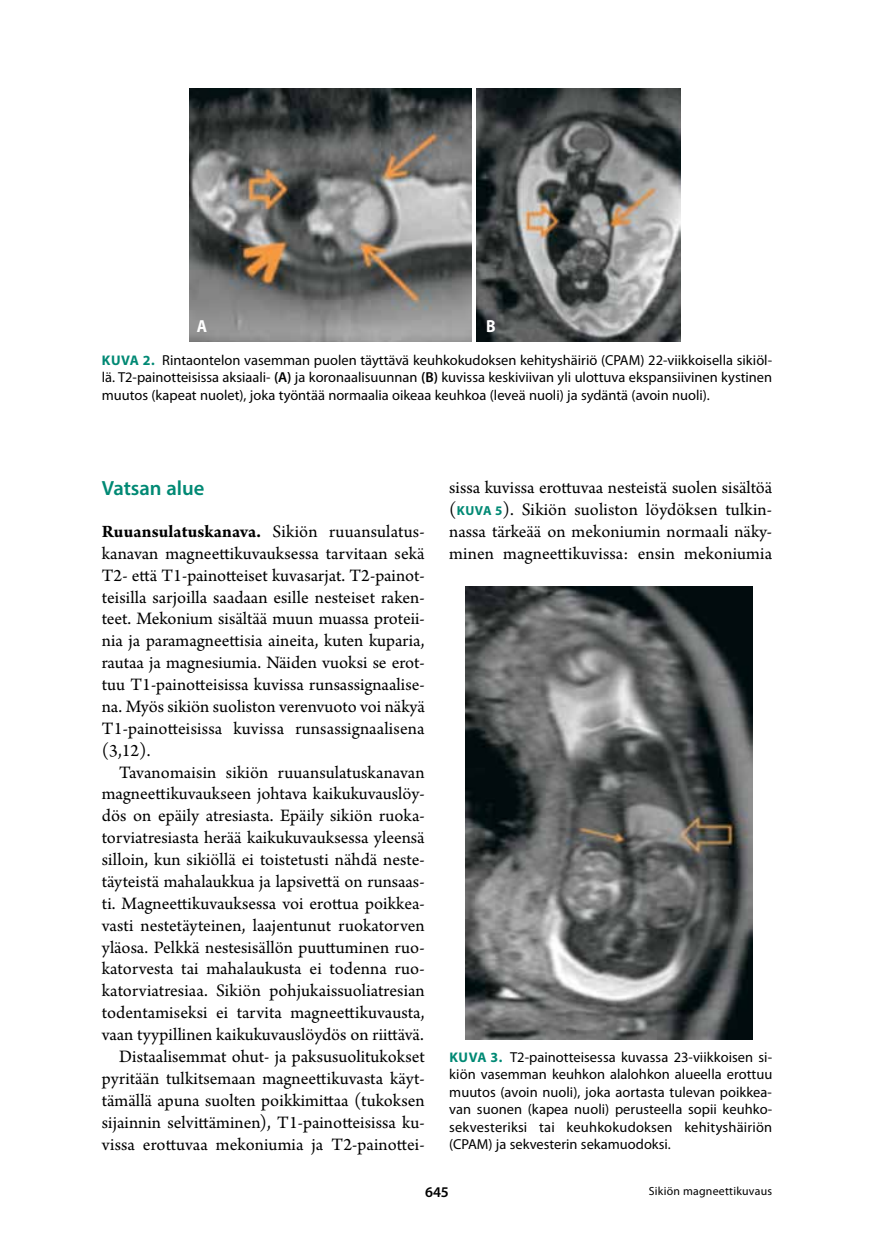
<style>
.page{position:relative;width:874px;height:1241px;background:#fff}
.page>*{position:absolute;margin:0;border:0;box-sizing:border-box;transform-origin:0 0}
.t1{font:600 20.65px "Myriad Pro";color:#008974}
.t2{font:18.38px/21.9px "Arno Pro";color:#000;text-align:justify}
.t3{font:700 17.5px "Myriad Pro";color:#fff;scale:.9 1}
.t4{font:600 14.88px "Myriad Pro";color:#000}
.t5{font:14.35px/17.5px "Myriad Pro";color:#000;text-align:justify}
.t6{font:11.9px "Myriad Pro";letter-spacing:.02em;color:#000}
.s1{font-weight:700;font-size:14px;color:#008974}
.s2{font-weight:600}
.s3{font-weight:700}
.s4{font-family:"Myriad Pro";font-weight:700;font-size:13.12px;color:#008974}
</style>
<div class="page">
<img style="left:189px;top:88px;width:282px;height:253px">
<img style="left:476px;top:88px;width:204px;height:254px">
<img style="left:465px;top:587px;width:286px;height:452px">
<p class="t3" style="left:197px;top:314px;width:13px">A</p>
<p class="t3" style="left:486px;top:314px;width:12px">B</p>
<p class="t5" style="left:102px;top:351px;width:671px"><span class="s1">KUVA 2.</span> Rintaontelon vasemman puolen täyttävä keuhkokudoksen kehityshäiriö (CPAM) 22-viikkoisella sikiöl&shy;lä. T2-painotteisissa aksiaali- <span class="s2">(A)</span> ja koronaalisuunnan <span class="s2">(B)</span> kuvissa keskiviivan yli ulottuva ekspansiivinen kystinen muutos (kapeat nuolet), joka työntää normaalia oikeaa keuhkoa (leveä nuoli) ja sydäntä (avoin nuoli).</p>
<p class="t1" style="left:102px;top:474px;width:104px">Vatsan alue</p>
<p class="t2" style="left:102px;top:521px;width:324px"><span class="s3">Ruuansulatuskanava.</span> Sikiön ruuansulatus&shy;kanavan magneettikuvauksessa tarvitaan sekä T2- että T1-painotteiset kuvasarjat. T2-painot&shy;teisilla sarjoilla saadaan esille nesteiset raken&shy;teet. Mekonium sisältää muun muassa proteii&shy;nia ja paramagneettisia aineita, kuten kuparia, rautaa ja magnesiumia. Näiden vuoksi se erot&shy;tuu T1-painotteisissa kuvissa runsassignaalise&shy;na. Myös sikiön suoliston verenvuoto voi näkyä T1-painotteisissa kuvissa runsassignaalisena (3,12).</p>
<p class="t2" style="left:102px;top:762px;width:324px;text-align:right">Tavanomaisin sikiön ruuansulatuskanavan magneettikuvaukseen johtava kaikukuvauslöy&shy;dös on epäily atresiasta. Epäily sikiön ruoka&shy;torviatresiasta herää kaikukuvauksessa yleensä silloin, kun sikiöllä ei toistetusti nähdä neste&shy;täyteistä mahalaukkua ja lapsivettä on runsaas&shy;ti. Magneettikuvauksessa voi erottua poikkea&shy;vasti nestetäyteinen, laajentunut ruokatorven yläosa. Pelkkä nestesisällön puuttuminen ruo&shy;katorvesta tai mahalaukusta ei todenna ruo&shy;katorviatresiaa. Sikiön pohjukaissuoliatresian todentamiseksi ei tarvita magneettikuvausta, vaan tyypillinen kaikukuvauslöydös on riittävä.<br>Distaalisemmat ohut- ja paksusuolitukokset pyritään tulkitsemaan magneettikuvasta käyt&shy;tämällä apuna suolten poikkimittaa (tukoksen sijainnin selvittäminen), T1-painotteisissa ku&shy;vissa erottuvaa mekoniumia ja T2-painottei-</p>
<p class="t2" style="left:449px;top:477px;width:324px">sissa kuvissa erottuvaa nesteistä suolen sisältöä (<span class="s4">KUVA 5</span>). Sikiön suoliston löydöksen tulkin&shy;nassa tärkeää on mekoniumin normaali näky&shy;minen magneettikuvissa: ensin mekoniumia</p>
<p class="t5" style="left:449px;top:1047px;width:324px"><span class="s1">KUVA 3.</span> T2-painotteisessa kuvassa 23-viikkoisen si&shy;kiön vasemman keuhkon alalohkon alueella erottuu muutos (avoin nuoli), joka aortasta tulevan poikkea&shy;van suonen (kapea nuoli) perusteella sopii keuhko&shy;sekvesteriksi tai keuhkokudoksen kehityshäiriön (CPAM) ja sekvesterin sekamuodoksi.</p>
<p class="t4" style="left:425px;top:1182px;width:25px">645</p>
<p class="t6" style="left:648px;top:1183px;width:125px">Sikiön magneettikuvaus</p>
</div>
